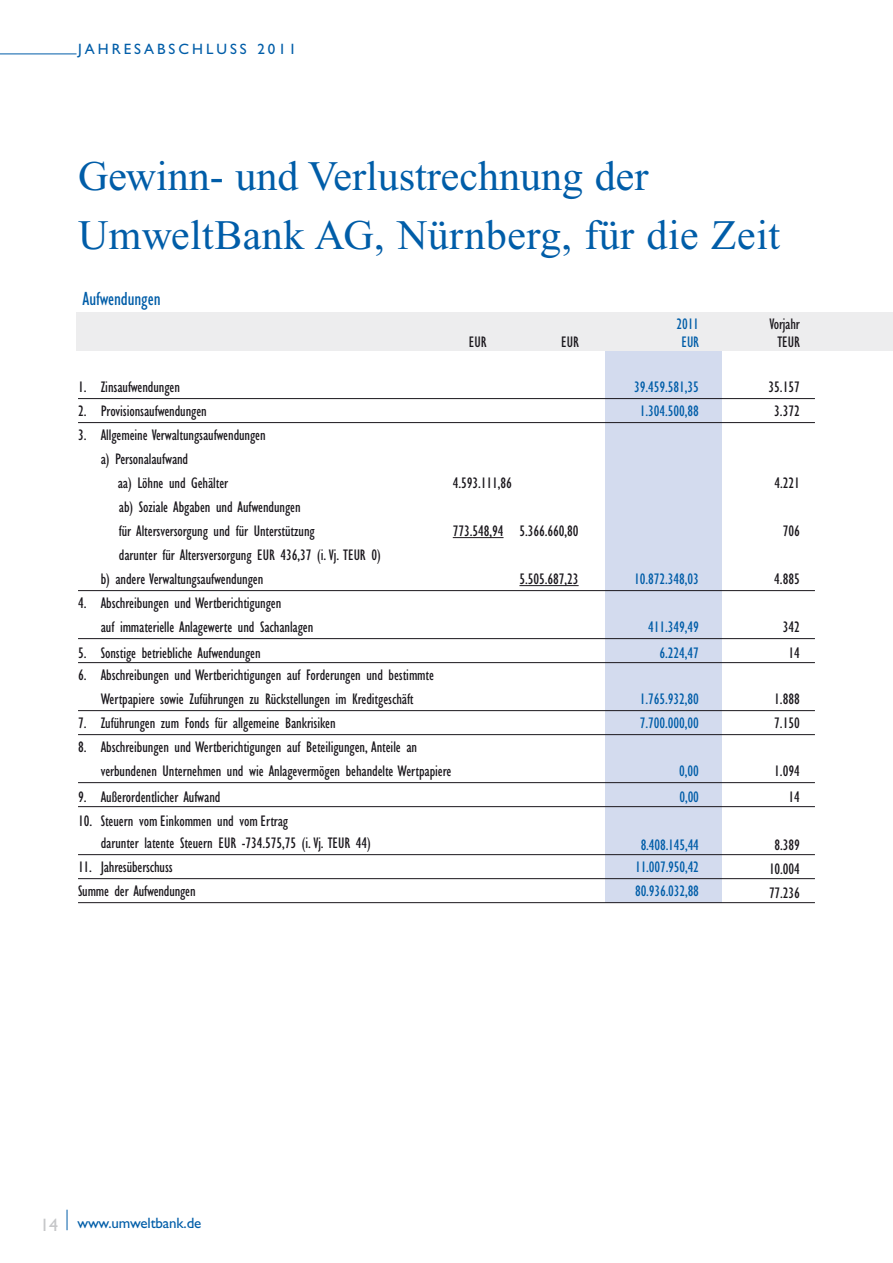
<style>
.page{position:relative;width:893px;height:1263px;background:#fff}
.page>*{position:absolute;margin:0;border:0;box-sizing:border-box;transform-origin:0 0}
._01_Headline_Times_N{font:42px/58.5px "Times New Roman";color:#005da8}
.Tabelle_fließ_Kästen{font:condensed 19.5px "Gill Sans";letter-spacing:-.005em;color:#005da8}
.t1{font:18px "Gill Sans";color:#c6c7c9}
.Tabelle_Bilanz{font:condensed 15.75px/24px "Gill Sans";letter-spacing:-.005em;color:#1a171c}
.Tabelle_Bilanz-2{font:condensed 15.75px "Gill Sans";letter-spacing:-.005em;color:#005da8}
.Gill-13-Sub-weiß{font:15px "Gill Sans";letter-spacing:.2em;color:#005da8}
._03_Fließtext_TimesN{font:15px "Gill Sans";letter-spacing:-.01em;color:#005da8}
</style>
<div class="page">
<hr style="left:0;top:54px;width:77px;height:1px;background:#005da8">
<svg style="left:67px;top:1210px;width:1px;height:20px"></svg>
<div style="left:605px;top:339px;width:116px;height:564px;background:#d3dbee"></div>
<div style="left:77px;top:313px;width:816px;height:38px;background:#ededee"></div>
<hr style="left:78px;top:398px;width:737px;height:1px;background:#1a171c">
<hr style="left:78px;top:422px;width:737px;height:1px;background:#1a171c">
<hr style="left:453px;top:537px;width:51px;height:1px;background:#1a171c">
<hr style="left:78px;top:590px;width:737px;height:1px;background:#1a171c">
<hr style="left:519px;top:585px;width:60px;height:1px;background:#1a171c">
<hr style="left:78px;top:638px;width:737px;height:1px;background:#1a171c">
<hr style="left:78px;top:662px;width:737px;height:1px;background:#1a171c">
<hr style="left:78px;top:710px;width:737px;height:1px;background:#1a171c">
<hr style="left:78px;top:734px;width:737px;height:1px;background:#1a171c">
<hr style="left:78px;top:782px;width:737px;height:1px;background:#1a171c">
<hr style="left:78px;top:806px;width:737px;height:1px;background:#1a171c">
<hr style="left:78px;top:854px;width:737px;height:1px;background:#1a171c">
<hr style="left:78px;top:878px;width:737px;height:1px;background:#1a171c">
<hr style="left:78px;top:902px;width:737px;height:1px;background:#1a171c">
<p class="Gill-13-Sub-weiß" style="left:78px;top:40px;width:220px">JAHRESABSCHLUSS 2011</p>
<p class="_01_Headline_Times_N" style="left:78px;top:147px;width:704px">Gewinn- und Verlustrechnung der<br>UmweltBank AG, Nürnberg, für die Zeit</p>
<p class="Tabelle_fließ_Kästen" style="left:83px;top:288px;width:80px">Aufwendungen</p>
<p class="Tabelle_Bilanz-2" style="left:676px;top:315px;width:24px">2011</p>
<p class="Tabelle_Bilanz" style="left:769px;top:312px;width:32px">Vorjahr</p>
<p class="Tabelle_Bilanz" style="left:469px;top:330px;width:19px">EUR</p>
<p class="Tabelle_Bilanz" style="left:561px;top:330px;width:19px">EUR</p>
<p class="Tabelle_Bilanz-2" style="left:681px;top:333px;width:19px">EUR</p>
<p class="Tabelle_Bilanz" style="left:777px;top:330px;width:24px">TEUR</p>
<p class="Tabelle_Bilanz" style="left:78px;top:375px;width:104px">1. Zinsaufwendungen</p>
<p class="Tabelle_Bilanz-2" style="left:634px;top:378px;width:66px">39.459.581,35</p>
<p class="Tabelle_Bilanz" style="left:769px;top:375px;width:33px">35.157</p>
<p class="Tabelle_Bilanz" style="left:78px;top:399px;width:130px">2. Provisionsaufwendungen</p>
<p class="Tabelle_Bilanz-2" style="left:640px;top:402px;width:61px">1.304.500,88</p>
<p class="Tabelle_Bilanz" style="left:774px;top:399px;width:27px">3.372</p>
<p class="Tabelle_Bilanz" style="left:78px;top:423px;width:189px">3. Allgemeine Verwaltungsaufwendungen</p>
<p class="Tabelle_Bilanz" style="left:101px;top:447px;width:89px">a) Personalaufwand</p>
<p class="Tabelle_Bilanz" style="left:118px;top:471px;width:112px">aa) Löhne und Gehälter</p>
<p class="Tabelle_Bilanz" style="left:453px;top:471px;width:61px">4.593.111,86</p>
<p class="Tabelle_Bilanz" style="left:774px;top:471px;width:27px">4.221</p>
<p class="Tabelle_Bilanz" style="left:119px;top:495px;width:197px">ab) Soziale Abgaben und Aufwendungen für Altersversorgung und für Unterstützung</p>
<p class="Tabelle_Bilanz" style="left:453px;top:519px;width:127px">773.548,94 5.366.660,80</p>
<p class="Tabelle_Bilanz" style="left:783px;top:519px;width:19px">706</p>
<p class="Tabelle_Bilanz" style="left:101px;top:543px;width:281px;text-indent:18px">darunter für Altersversorgung EUR 436,37 (i. Vj. TEUR 0) b) andere Verwaltungsaufwendungen</p>
<p class="Tabelle_Bilanz" style="left:101px;top:591px;width:214px;text-indent:-23px">4. Abschreibungen und Wertberichtigungen<br>auf immaterielle Anlagewerte und Sachanlagen</p>
<p class="Tabelle_Bilanz" style="left:519px;top:567px;width:61px">5.505.687,23</p>
<p class="Tabelle_Bilanz-2" style="left:634px;top:570px;width:66px">10.872.348,03</p>
<p class="Tabelle_Bilanz" style="left:774px;top:567px;width:27px">4.885</p>
<p class="Tabelle_Bilanz-2" style="left:648px;top:618px;width:52px">411.349,49</p>
<p class="Tabelle_Bilanz" style="left:783px;top:615px;width:19px">342</p>
<p class="Tabelle_Bilanz" style="left:78px;top:641px;width:184px">5. Sonstige betriebliche Aufwendungen</p>
<p class="Tabelle_Bilanz-2" style="left:659px;top:644px;width:41px">6.224,47</p>
<p class="Tabelle_Bilanz" style="left:788px;top:641px;width:13px">14</p>
<p class="Tabelle_Bilanz" style="left:78px;top:663px;width:357px;text-align:center">6. Abschreibungen und Wertberichtigungen auf Forderungen und bestimmte<br>Wertpapiere sowie Zuführungen zu Rückstellungen im Kreditgeschäft</p>
<p class="Tabelle_Bilanz-2" style="left:640px;top:690px;width:61px">1.765.932,80</p>
<p class="Tabelle_Bilanz" style="left:774px;top:687px;width:27px">1.888</p>
<p class="Tabelle_Bilanz" style="left:78px;top:711px;width:259px">7. Zuführungen zum Fonds für allgemeine Bankrisiken</p>
<p class="Tabelle_Bilanz-2" style="left:640px;top:714px;width:61px">7.700.000,00</p>
<p class="Tabelle_Bilanz" style="left:774px;top:711px;width:27px">7.150</p>
<p class="Tabelle_Bilanz" style="left:101px;top:735px;width:352px;text-indent:-23px">8. Abschreibungen und Wertberichtigungen auf Beteiligungen, Anteile an verbundenen Unternehmen und wie Anlagevermögen behandelte Wertpapiere</p>
<p class="Tabelle_Bilanz-2" style="left:679px;top:762px;width:21px">0,00</p>
<p class="Tabelle_Bilanz" style="left:774px;top:759px;width:27px">1.094</p>
<p class="Tabelle_Bilanz" style="left:78px;top:785px;width:144px">9. Außerordentlicher Aufwand</p>
<p class="Tabelle_Bilanz-2" style="left:679px;top:788px;width:21px">0,00</p>
<p class="Tabelle_Bilanz" style="left:788px;top:785px;width:13px">14</p>
<p class="Tabelle_Bilanz" style="left:101px;top:809px;width:272px;line-height:22.5px;text-indent:-23px">10. Steuern vom Einkommen und vom Ertrag<br>darunter latente Steuern EUR -734.575,75 (i. Vj. TEUR 44)</p>
<p class="Tabelle_Bilanz-2" style="left:641px;top:836px;width:60px">8.408.145,44</p>
<p class="Tabelle_Bilanz" style="left:775px;top:833px;width:27px">8.389</p>
<p class="Tabelle_Bilanz" style="left:78px;top:855px;width:96px">11. Jahresüberschuss</p>
<p class="Tabelle_Bilanz-2" style="left:635px;top:858px;width:65px">11.007.950,42</p>
<p class="Tabelle_Bilanz" style="left:769px;top:857px;width:32px">10.004</p>
<p class="Tabelle_Bilanz" style="left:78px;top:879px;width:119px">Summe der Aufwendungen</p>
<p class="Tabelle_Bilanz-2" style="left:635px;top:882px;width:65px">80.936.032,88</p>
<p class="Tabelle_Bilanz" style="left:769px;top:881px;width:32px">77.236</p>
<p class="t1" style="left:40px;top:1215px;width:19px">14</p>
<p class="_03_Fließtext_TimesN" style="left:77px;top:1215px;width:126px">www.umweltbank.de</p>
</div>
